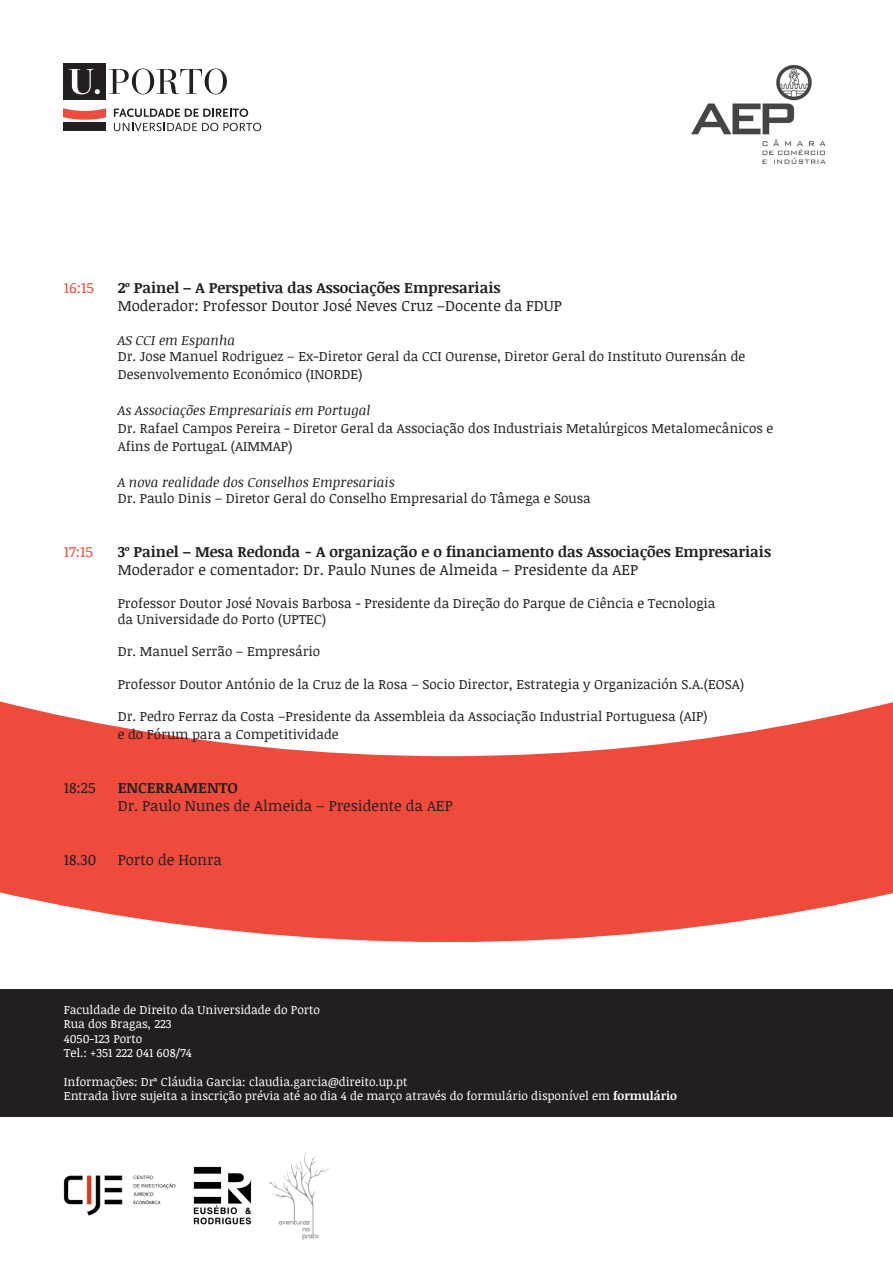
<style>
.page{position:relative;width:893px;height:1263px;background:#fff}
.page>*{position:absolute;margin:0;border:0;box-sizing:border-box;transform-origin:0 0}
.t1{font:15px "Noticia Text";color:#231f20}
.t2{font:700 15px "Noticia Text";color:#231f20}
.t3{font:15px "Noticia Text";color:#ef4b3d}
.t4{font:13.5px/18px "Noticia Text";color:#231f20}
.t5{font:italic 13.5px "Noticia Text";color:#231f20}
.t6{font:12px "Noticia Text";color:#fff}
.s1{font-weight:700}
</style>
<div class="page">
<div style="left:0;top:989px;width:893px;height:127px;background:#231f20"></div>
<svg style="left:0;top:701px;width:893px;height:241px"></svg>
<svg style="left:114px;top:123px;width:147px;height:8px"></svg>
<svg style="left:114px;top:108px;width:134px;height:9px"></svg>
<div style="left:64px;top:122px;width:42px;height:9px;background:#231f20"></div>
<svg style="left:64px;top:108px;width:42px;height:12px"></svg>
<svg style="left:109px;top:68px;width:118px;height:26px"></svg>
<div style="left:64px;top:63px;width:42px;height:37px;background:#231f20"></div>
<svg style="left:69px;top:69px;width:31px;height:25px"></svg>
<img style="left:691px;top:64px;width:135px;height:100px">
<img style="left:268px;top:1151px;width:61px;height:89px">
<img style="left:193px;top:1166px;width:59px;height:59px">
<img style="left:64px;top:1175px;width:112px;height:40px">
<p class="t3" style="left:64px;top:277px;width:32px">16:15</p>
<p class="t2" style="left:118px;top:276px;width:384px">2º Painel – A Perspetiva das Associações Empresariais</p>
<p class="t1" style="left:118px;top:295px;width:446px">Moderador: Professor Doutor José Neves Cruz –Docente da FDUP</p>
<p class="t5" style="left:118px;top:330px;width:119px">AS CCI em Espanha</p>
<p class="t4" style="left:118px;top:347px;width:629px">Dr. Jose Manuel Rodriguez – Ex-Diretor Geral da CCI Ourense, Diretor Geral do Instituto Ourensán de<br>Desenvolvemento Económico (INORDE)</p>
<p class="t5" style="left:118px;top:401px;width:254px">As Associações Empresariais em Portugal</p>
<p class="t4" style="left:118px;top:419px;width:657px">Dr. Rafael Campos Pereira - Diretor Geral da Associação dos Industriais Metalúrgicos Metalomecânicos e<br>Afins de PortugaL (AIMMAP)</p>
<p class="t5" style="left:118px;top:473px;width:279px">A nova realidade dos Conselhos Empresariais</p>
<p class="t4" style="left:118px;top:489px;width:475px">Dr. Paulo Dinis – Diretor Geral do Conselho Empresarial do Tâmega e Sousa</p>
<p class="t3" style="left:64px;top:541px;width:31px">17:15</p>
<p class="t2" style="left:118px;top:541px;width:655px">3º Painel – Mesa Redonda - A organização e o financiamento das Associações Empresariais</p>
<p class="t1" style="left:118px;top:559px;width:522px">Moderador e comentador: Dr. Paulo Nunes de Almeida – Presidente da AEP</p>
<p class="t4" style="left:118px;top:593px;width:599px">Professor Doutor José Novais Barbosa - Presidente da Direção do Parque de Ciência e Tecnologia</p>
<p class="t4" style="left:118px;top:610px;width:210px">da Universidade do Porto (UPTEC)</p>
<p class="t4" style="left:118px;top:642px;width:204px">Dr. Manuel Serrão – Empresário</p>
<p class="t4" style="left:118px;top:674px;width:628px">Professor Doutor António de la Cruz de la Rosa – Socio Director, Estrategia y Organización S.A.(EOSA)</p>
<p class="t4" style="left:118px;top:707px;width:591px">Dr. Pedro Ferraz da Costa –Presidente da Assembleia da Associação Industrial Portuguesa (AIP)</p>
<p class="t4" style="left:118px;top:725px;width:222px">e do Fórum para a Competitividade</p>
<p class="t1" style="left:64px;top:777px;width:33px">18:25</p>
<p class="t2" style="left:118px;top:777px;width:122px">ENCERRAMENTO</p>
<p class="t1" style="left:118px;top:795px;width:337px">Dr. Paulo Nunes de Almeida – Presidente da AEP</p>
<p class="t1" style="left:64px;top:849px;width:34px">18.30</p>
<p class="t1" style="left:118px;top:849px;width:106px">Porto de Honra</p>
<p class="t6" style="left:64px;top:1001px;width:258px">Faculdade de Direito da Universidade do Porto</p>
<p class="t6" style="left:64px;top:1016px;width:110px">Rua dos Bragas, 223</p>
<p class="t6" style="left:64px;top:1030px;width:80px">4050-123 Porto</p>
<p class="t6" style="left:64px;top:1044px;width:130px">Tel.: +351 222 041 608/74</p>
<p class="t6" style="left:64px;top:1073px;width:345px">Informações: Drª Cláudia Garcia: claudia.garcia@direito.up.pt</p>
<p class="t6" style="left:64px;top:1088px;width:615px">Entrada livre sujeita a inscrição prévia até ao dia 4 de março através do formulário disponível em <span class="s1">formulário</span></p>
</div>
